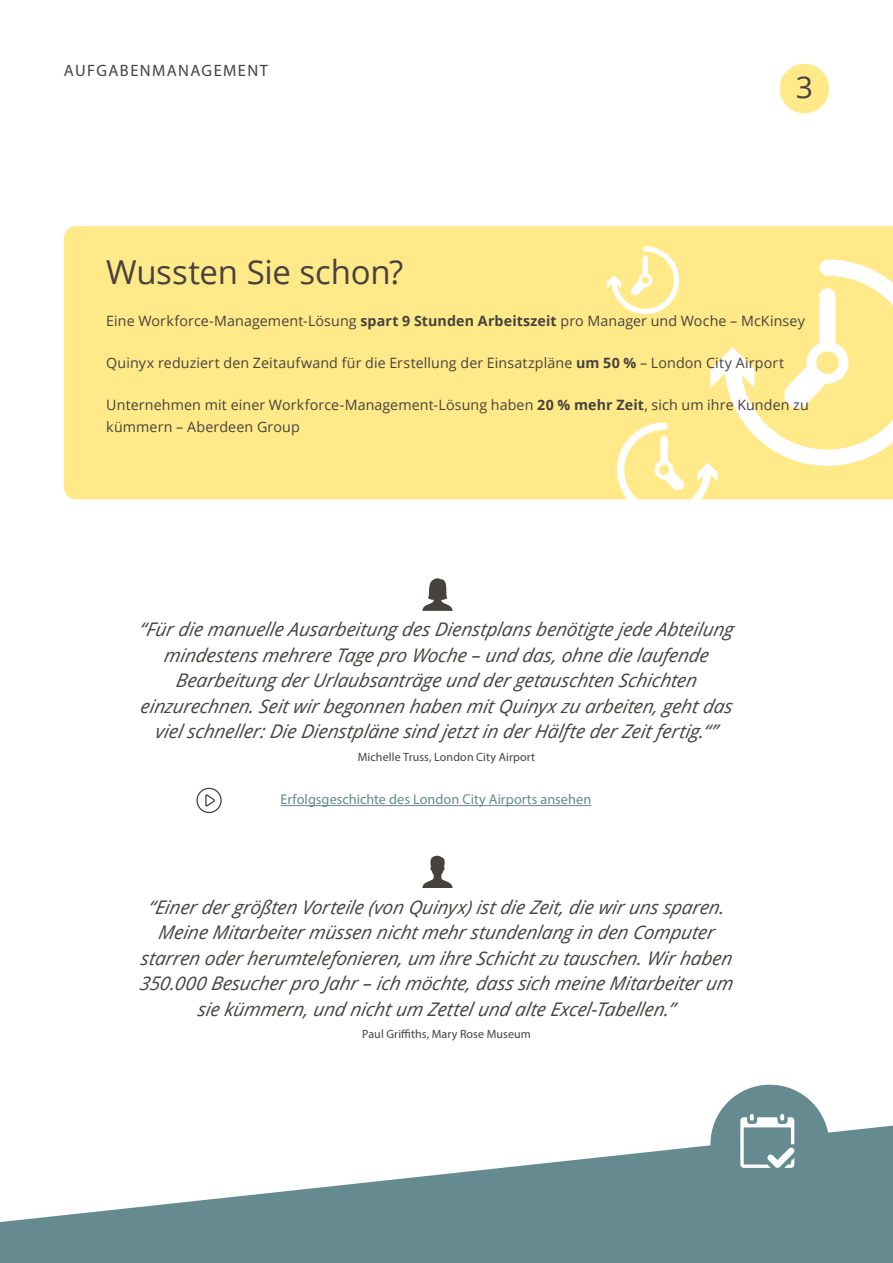
<style>
.page{position:relative;width:893px;height:1263px;background:#fff}
.page>*{position:absolute;margin:0;border:0;box-sizing:border-box;transform-origin:0 0}
.t1{font:33px "Open Sans";letter-spacing:-.005em;color:#46433f}
.t2{font:30px "Open Sans";color:#46433f}
.t3{font:italic 18.75px/25.5px "Open Sans";letter-spacing:-.01em;color:#46433f;text-align:center}
.t4{font:16.5px "Myriad Pro";letter-spacing:.085em;color:#46433f}
.t5{font:14.25px/22.5px "Open Sans";letter-spacing:.01em;color:#46433f}
.t6{font:14.25px "Myriad Pro";letter-spacing:.005em;color:#658a90}
.t7{font:12px "Myriad Pro";letter-spacing:.01em;color:#46433f}
.s1{font-weight:700}
</style>
<div class="page">
<svg style="left:0;top:1125px;width:893px;height:138px;fill:#658a90"></svg>
<div style="left:780px;top:64px;width:49px;height:49px;background:#ffe988;border-radius:50%"></div>
<div style="left:64px;top:226px;width:829px;height:273px;background:#ffe988"></div>
<svg style="left:196px;top:788px;width:26px;height:25px"></svg>
<svg style="left:422px;top:578px;width:31px;height:33px"></svg>
<svg style="left:422px;top:856px;width:31px;height:32px"></svg>
<div style="left:710px;top:1085px;width:119px;height:118px;background:#658a90;border-radius:50%"></div>
<svg style="left:740px;top:1114px;width:55px;height:54px"></svg>
<hr style="left:280px;top:805px;width:311px;height:1px;background:#658a90">
<svg style="left:607px;top:244px;width:286px;height:256px;background:#ffec9a"></svg>
<div style="left:640px;top:275px;width:10px;height:10px;background:#ffe988;border-radius:50%"></div>
<div style="left:638px;top:273px;width:14px;height:14px;border:3px solid #fff;border-radius:50%"></div>
<p class="t4" style="left:64px;top:60px;width:205px">AUFGABENMANAGEMENT</p>
<h2 class="t2" style="left:796px;top:67px;width:19px">3</h2>
<h1 class="t1" style="left:106px;top:249px;width:299px">Wussten Sie schon?</h1>
<p class="t5" style="left:106px;top:309px;width:700px">Eine Workforce-Management-Lösung <span class="s1">spart 9 Stunden Arbeitszeit</span> pro Manager und Woche – McKinsey</p>
<p class="t5" style="left:106px;top:351px;width:679px">Quinyx reduziert den Zeitaufwand für die Erstellung der Einsatzpläne <span class="s1">um 50 %</span> – London City Airport</p>
<p class="t5" style="left:106px;top:393px;width:704px">Unternehmen mit einer Workforce-Management-Lösung haben <span class="s1">20 % mehr Zeit</span>, sich um ihre Kunden zu kümmern – Aberdeen Group</p>
<p class="t3" style="left:139px;top:616px;width:599px">“Fürdie manuelle A usarbeitung desDienstp lansbenötigte jede Abteilung mindestensmehrere Tage p ro Woche – und das, ohne die laufende Bearbeitung derUrlaubsanträge und dergetauschten Schichten einzurechnen.Seitwirbegonnen haben mitQuinyx zu arbeiten, gehtdas vielschneller:Die Dienstp läne sind jetztin derHälfte derZeitfertig.“ ”</p>
<p class="t7" style="left:358px;top:749px;width:179px">Michelle Truss, London City Airport</p>
<p class="t6" style="left:280px;top:790px;width:312px">Erfolgsgeschichte des London City Airports ansehen</p>
<p class="t3" style="left:139px;top:893px;width:599px">“Einerdergrößten Vorteile (von Quinyx) istdie Zeit, die wirunssp aren.<br>Meine Mitarbeitermüssen nichtmehrstundenlang in den Comp uter starren oderherumtelefonieren, um ihre Schichtzu tauschen.Wirhaben 350.000 Besucherp ro Jahr– ich möchte, dasssich meine Mitarbeiterum sie kümmern, und nichtum Zettelund alte Excel-Tabellen.”</p>
<p class="t7" style="left:362px;top:1027px;width:170px">Paul Griffiths, Mary Rose Museum</p>
</div>
